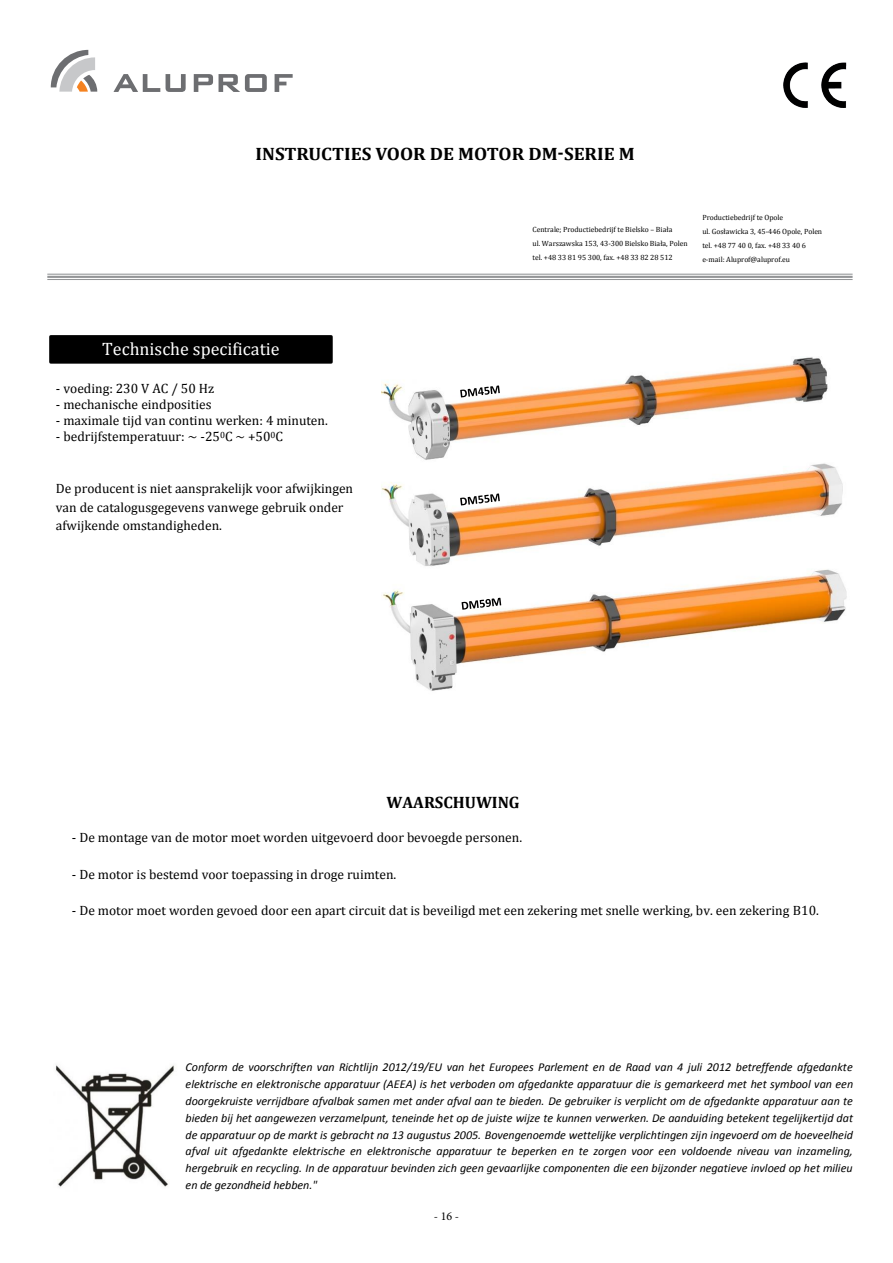
<style>
.page{position:relative;width:893px;height:1263px;background:#fff}
.page>*{position:absolute;margin:0;border:0;box-sizing:border-box;transform-origin:0 0}
.t1{font:700 18px "Cambria";color:#000;scale:1.05 1}
.t2{font:18px "Cambria";color:#fff}
.t3{font:700 16.5px "Cambria";color:#000}
.t4{font:13.5px/18.3px "Cambria";color:#000}
.t5{font:italic 12px/16.8px "Calibri";letter-spacing:-.005em;color:#000;text-align:justify}
.t6{font:12px "Minion Pro";color:#000}
.t7{font:7.5px/14.1px "Cambria";letter-spacing:-.005em;color:#000}
</style>
<div class="page">
<svg style="left:51px;top:50px;width:46px;height:42px"></svg>
<svg style="left:166px;top:74px;width:20px;height:18px"></svg>
<svg style="left:113px;top:74px;width:47px;height:18px"></svg>
<svg style="left:194px;top:74px;width:19px;height:18px"></svg>
<svg style="left:219px;top:74px;width:48px;height:18px"></svg>
<svg style="left:275px;top:74px;width:18px;height:18px"></svg>
<img style="left:783px;top:63px;width:63px;height:44px">
<img style="left:382px;top:357px;width:465px;height:334px">
<img style="left:55px;top:1065px;width:120px;height:122px">
<div style="left:49px;top:335px;width:284px;height:29px;border:3px solid #000"></div>
<div style="left:52px;top:338px;width:278px;height:23px;background:#000"></div>
<img style="left:381px;top:381px;width:3px;height:172px">
<hr style="left:47px;top:274px;width:806px;height:1px;background:#939597">
<hr style="left:47px;top:276px;width:806px;height:2px;background:#939597">
<hr style="left:47px;top:279px;width:806px;height:1px;background:#939597">
<img style="left:459px;top:482px;width:112px;height:28px">
<svg style="left:460px;top:493px;width:40px;height:12px"></svg>
<img style="left:459px;top:374px;width:112px;height:28px">
<svg style="left:460px;top:385px;width:40px;height:12px"></svg>
<img style="left:460px;top:586px;width:112px;height:28px">
<svg style="left:462px;top:598px;width:39px;height:12px"></svg>
<h1 class="t1" style="left:256px;top:141px;width:363px">INSTRUCTIES VOOR DE MOTOR DM-SERIE M</h1>
<p class="t7" style="left:533px;top:223px;width:157px">Centrale; Productiebedrijf te Bielsko – Biała<br>ul. Warszawska 153, 43-300 Bielsko Biała, Polen tel. +48 33 81 95 300, fax. +48 33 82 28 512</p>
<p class="t7" style="left:702px;top:210px;width:121px">Productiebedrijf te Opole<br>ul. Gosławicka 3, 45-446 Opole, Polen tel. +48 77 40 0, fax. +48 33 40 6 e-mail: Aluprof@aluprof.eu</p>
<h1 class="t2" style="left:102px;top:338px;width:179px">Technische specificatie</h1>
<p class="t4" style="left:56px;top:380px;width:160px">- voeding: 230 V AC / 50 Hz</p>
<p class="t4" style="left:56px;top:395px;width:157px">- mechanische eindposities</p>
<p class="t4" style="left:56px;top:411px;width:273px">- maximale tijd van continu werken: 4 minuten.</p>
<p class="t4" style="left:56px;top:427px;width:229px">- bedrijfstemperatuur: ~ -25<sup>0</sup>C ~ +50<sup>0</sup>C</p>
<p class="t4" style="left:56px;top:480px;width:299px">De producent is niet aansprakelijk voor afwijkingen van de catalogusgegevens vanwege gebruik onder afwijkende omstandigheden.</p>
<h2 class="t3" style="left:387px;top:791px;width:134px">WAARSCHUWING</h2>
<p class="t4" style="left:72px;top:828px;width:452px">- De montage van de motor moet worden uitgevoerd door bevoegde personen.</p>
<p class="t4" style="left:72px;top:865px;width:326px">- De motor is bestemd voor toepassing in droge ruimten.</p>
<p class="t4" style="left:72px;top:901px;width:749px">- De motor moet worden gevoed door een apart circuit dat is beveiligd met een zekering met snelle werking, bv. een zekering B10.</p>
<p class="t5" style="left:186px;top:1058px;width:669px">Conform de voorschriften van Richtlijn 2012/19/EU van het Europees Parlement en de Raad van 4 juli 2012 betreffende afgedankte elektrische en elektronische apparatuur (AEEA) is het verboden om afgedankte apparatuur die is gemarkeerd met het symbool van een doorgekruiste verrijdbare afvalbak samen met ander afval aan te bieden. De gebruiker is verplicht om de afgedankte apparatuur aan te bieden bij het aangewezen verzamelpunt, teneinde het op de juiste wijze te kunnen verwerken. De aanduiding betekent tegelijkertijd dat de apparatuur op de markt is gebracht na 13 augustus 2005. Bovengenoemde wettelijke verplichtingen zijn ingevoerd om de hoeveelheid afval uit afgedankte elektrische en elektronische apparatuur te beperken en te zorgen voor een voldoende niveau van inzameling, hergebruik en recycling. In de apparatuur bevinden zich geen gevaarlijke componenten die een bijzonder negatieve invloed op het milieu en de gezondheid hebben."</p>
<p class="t6" style="left:434px;top:1208px;width:27px">- 16 -</p>
</div>
